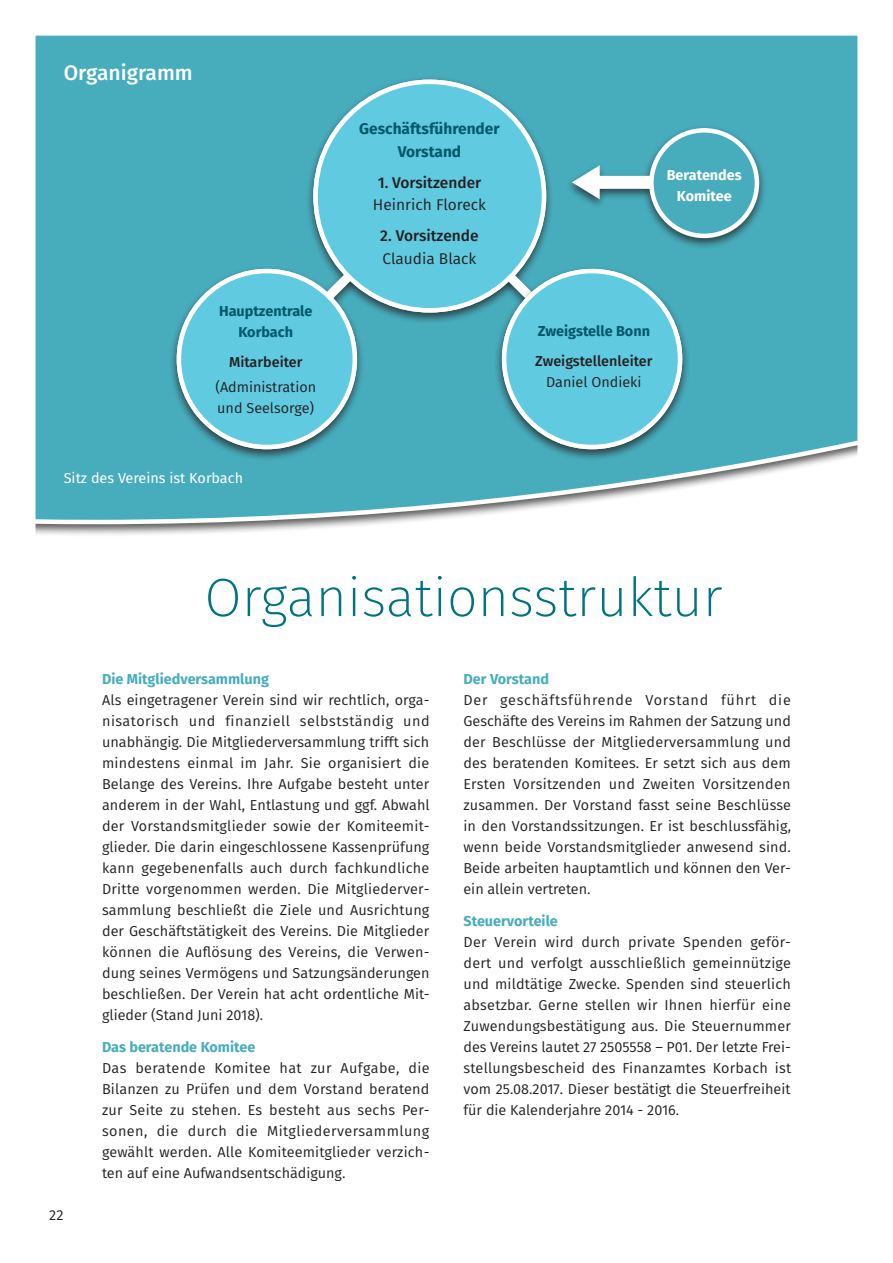
<style>
.page{position:relative;width:893px;height:1263px;background:#fff}
.page>*{position:absolute;margin:0;border:0;box-sizing:border-box;transform-origin:0 0}
.head{font:200 54px "Fira Sans";color:#007383}
.head_sub{font:500 21px "Fira Sans";color:#fff}
.fließ{font:15.45px/22.5px "Fira Sans";color:#231f20;text-align:center}
.zwischen{font:700 15.45px/22.5px "Fira Sans";color:#00586a;text-align:center}
.fließ-2{font:500 15.45px/22.5px "Fira Sans";color:#231f20}
.fließ-3{font:14.4px/21px "Fira Sans";color:#231f20;text-align:justify}
.zwischen-2{font:700 14.4px "Fira Sans";color:#47adbd}
.fließ-4{font:500 14.4px/21px "Fira Sans";color:#231f20;text-align:center}
.zwischen-3{font:700 14.4px/21px "Fira Sans";color:#00586a;text-align:center}
.fließ-5{font:14.4px "Fira Sans";color:#fff}
.zwischen-4{font:700 14.4px/21px "Fira Sans";color:#fff;text-align:center}
.s1{font-weight:500}
.s2{font-weight:400}
</style>
<div class="page">
<svg style="left:37px;top:37px;width:819px;height:489px;background:#59b3c1"></svg>
<div style="left:565px;top:124px;width:202px;height:126px;background:#231f20;opacity:.75"></div>
<div style="left:305px;top:76px;width:249px;height:249px;background:#231f20;opacity:.75"></div>
<div style="left:168px;top:265px;width:197px;height:196px;background:#231f20;opacity:.75"></div>
<div style="left:179px;top:271px;width:176px;height:176px;background:#60cae1;border-radius:50%"></div>
<svg style="left:250px;top:126px;width:511px;height:249px"></svg>
<div style="left:316px;top:82px;width:228px;height:228px;background:#60cae1;border-radius:50%"></div>
<div style="left:494px;top:265px;width:196px;height:196px;background:#231f20;opacity:.75"></div>
<div style="left:504px;top:271px;width:176px;height:176px;background:#60cae1;border-radius:50%"></div>
<div style="left:502px;top:269px;width:180px;height:180px;border:4px solid #fff;border-radius:50%"></div>
<p class="head_sub" style="left:64px;top:56px;width:130px">Organigramm</p>
<p class="zwischen-3" style="left:219px;top:300px;width:95px">Hauptzentrale<br>Korbach</p>
<p class="fließ-4" style="left:229px;top:350px;width:75px">Mitarbeiter</p>
<p class="fließ-3" style="left:215px;top:376px;width:102px">(Administration und Seelsorge)</p>
<p class="fließ-5" style="left:64px;top:467px;width:181px">Sitz des Vereins ist Korbach</p>
<p class="zwischen" style="left:359px;top:116px;width:142px">Geschäftsführender<br>Vorstand</p>
<p class="fließ" style="left:373px;top:171px;width:115px"><span class="s1">1. Vorsitzender<br></span>Heinrich Floreck</p>
<p class="fließ-2" style="left:380px;top:224px;width:100px">2. Vorsitzende<br><span class="s2">Claudia Black</span></p>
<p class="zwischen-4" style="left:667px;top:164px;width:77px">Beratendes<br>Komitee</p>
<p class="zwischen-3" style="left:538px;top:320px;width:114px">Zweigstelle Bonn</p>
<p class="fließ-4" style="left:535px;top:349px;width:119px">Zweigstellenleiter<br><span class="s2">Daniel Ondieki</span></p>
<p class="head" style="left:204px;top:559px;width:520px">Organisationsstruktur</p>
<p class="fließ-3" style="left:49px;top:1204px;width:16px">22</p>
<p class="zwischen-2" style="left:102px;top:667px;width:168px">Die Mitgliedversammlung</p>
<p class="fließ-3" style="left:102px;top:689px;width:329px">Als eingetragener Verein sind wir rechtlich, orga&shy;nisatorisch und finanziell selbstständig und unabhängig. Die Mitgliederversammlung trifft sich mindestens einmal im Jahr. Sie organisiert die Belange des Vereins. Ihre Aufgabe besteht unter anderem in der Wahl, Entlastung und ggf. Abwahl der Vorstandsmitglieder sowie der Komiteemit&shy;glieder. Die darin eingeschlossene Kassenprüfung kann gegebenenfalls auch durch fachkundliche Dritte vorgenommen werden. Die Mitgliederver&shy;sammlung beschließt die Ziele und Ausrichtung der Geschäftstätigkeit des Vereins. Die Mitglieder können die Auflösung des Vereins, die Verwen&shy;dung seines Vermögens und Satzungsänderungen beschließen. Der Verein hat acht ordentliche Mit&shy;glieder (Stand Juni 2018).</p>
<p class="zwischen-2" style="left:102px;top:1034px;width:155px">Das beratende Komitee</p>
<p class="fließ-3" style="left:102px;top:1057px;width:329px">Das beratende Komitee hat zur Aufgabe, die Bilanzen zu Prüfen und dem Vorstand beratend zur Seite zu stehen. Es besteht aus sechs Per&shy;sonen, die durch die Mitgliederversammlung gewählt werden. Alle Komiteemitglieder verzich&shy;ten auf eine Aufwandsentschädigung.</p>
<p class="zwischen-2" style="left:463px;top:667px;width:87px">Der Vorstand</p>
<p class="fließ-3" style="left:463px;top:689px;width:329px">Der geschäftsführende Vorstand führt die Geschäfte des Vereins im Rahmen der Satzung und der Beschlüsse der Mitgliederversammlung und des beratenden Komitees. Er setzt sich aus dem Ersten Vorsitzenden und Zweiten Vorsitzenden zusammen. Der Vorstand fasst seine Beschlüsse in den Vorstandssitzungen. Er ist beschlussfähig, wenn beide Vorstandsmitglieder anwesend sind.<br>Beide arbeiten hauptamtlich und können den Ver&shy;ein allein vertreten.</p>
<p class="zwischen-2" style="left:463px;top:908px;width:96px">Steuervorteile</p>
<p class="fließ-3" style="left:463px;top:931px;width:329px">Der Verein wird durch private Spenden geför&shy;dert und verfolgt ausschließlich gemeinnützige und mildtätige Zwecke. Spenden sind steuerlich absetzbar. Gerne stellen wir Ihnen hierfür eine Zuwendungsbestätigung aus. Die Steuernummer des Vereins lautet 27 2505558 – P01. Der letzte Frei&shy;stellungsbescheid des Finanzamtes Korbach ist vom 25.08.2017. Dieser bestätigt die Steuerfreiheit für die Kalenderjahre 2014 - 2016.</p>
</div>
